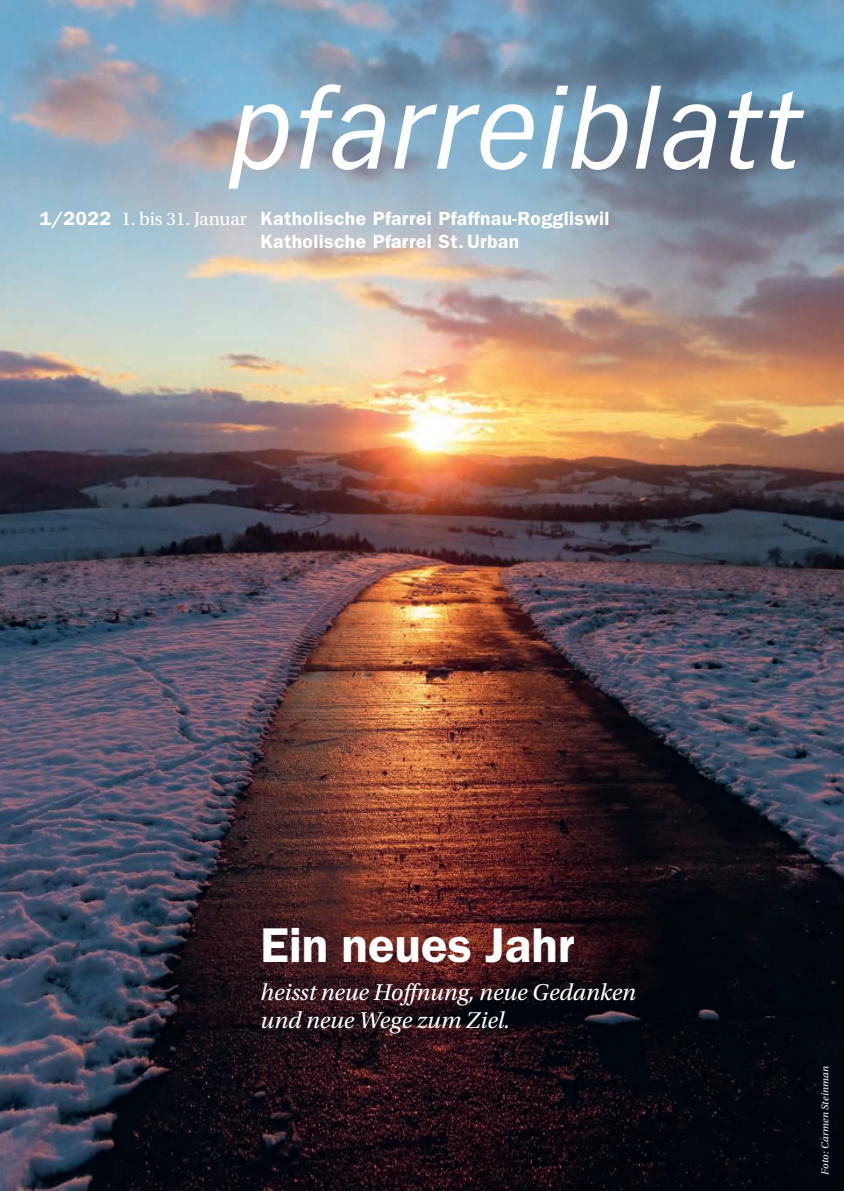
<style>
.page{position:relative;width:844px;height:1191px;background:#fff}
.page>*{position:absolute;margin:0;border:0;box-sizing:border-box;transform-origin:0 0}
.t1{font:600 49px "ITC Franklin Gothic Std";color:#fff}
.t2{font:italic 24.15px/28px "Utopia Std";color:#fff}
.t3{font:600 19.25px/22.8px "ITC Franklin Gothic Std";letter-spacing:.02em;color:#fff}
.t4{font:italic 10.5px "Utopia Std";letter-spacing:.015em;color:#fff}
.s1{font-family:"Utopia Std";font-weight:400}
</style>
<div class="page">
<img style="left:0;top:0;width:843px;height:1191px">
<svg style="left:228px;top:104px;width:60px;height:85px"></svg>
<svg style="left:299px;top:84px;width:86px;height:86px"></svg>
<svg style="left:394px;top:104px;width:139px;height:66px"></svg>
<svg style="left:542px;top:86px;width:85px;height:84px"></svg>
<svg style="left:635px;top:86px;width:80px;height:84px"></svg>
<svg style="left:727px;top:91px;width:77px;height:78px"></svg>
<p class="t3" style="left:260px;top:207px;width:350px;text-indent:-221px">1/2022 <span class="s1">1. bis 31. Januar</span> Katholische Pfarrei Pfaffnau-Roggliswil<br>Katholische Pfarrei St. Urban</p>
<h1 class="t1" style="left:260px;top:915px;width:315px">Ein neues Jahr</h1>
<p class="t2" style="left:260px;top:978px;width:376px">heisst neue Hoffnung, neue Gedanken und neue Wege zum Ziel.</p>
<p class="t4" style="left:819px;top:1174px;width:110px;rotate:-90deg">Foto: Carmen Steinman</p>
</div>
